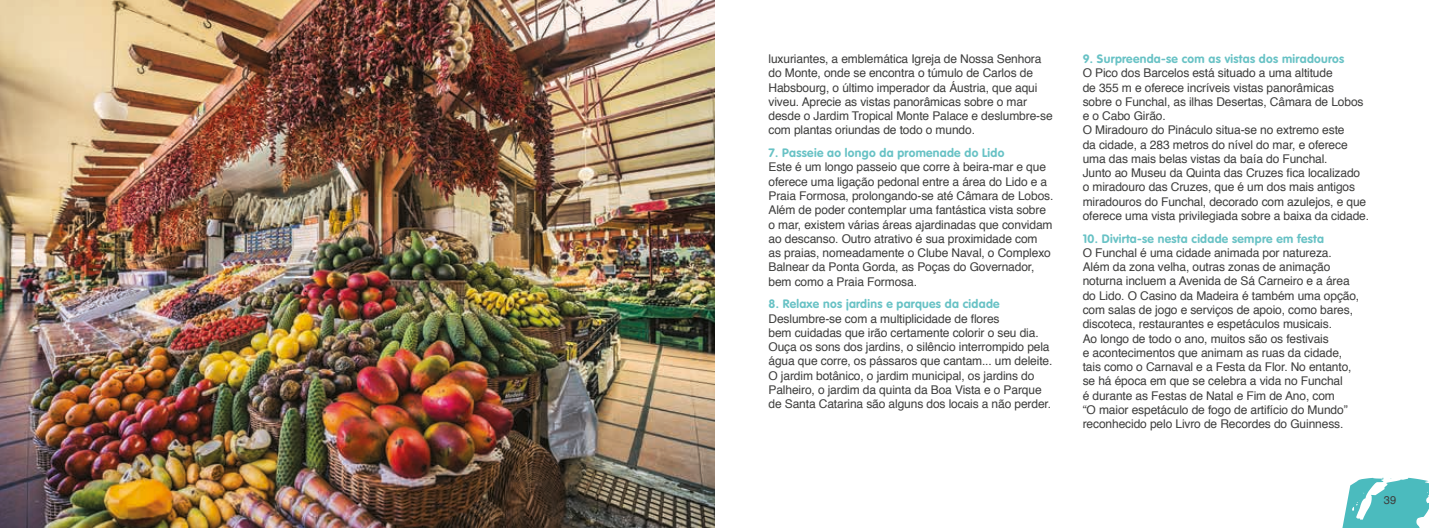
<style>
.page{position:relative;width:1429px;height:528px;background:#fff}
.page>*{position:absolute;margin:0;border:0;box-sizing:border-box;transform-origin:0 0}
.t1{font:12px/14.2px "Helvetica";letter-spacing:-.01em;color:#3d3d3c}
.t2{font:700 12px "VAG Rounded LT";letter-spacing:.025em;color:#68c2c5}
.t3{font:11.25px "Helvetica";color:#3d3d3c}
</style>
<div class="page">
<img style="left:0;top:0;width:714px;height:527px">
<p class="t1" style="left:768px;top:52px;width:286px">luxuriantes, a emblemática Igreja de Nossa Senhora do Monte, onde se encontra o túmulo de Carlos de Habsbourg, o último imperador da Áustria, que aqui viveu. Aprecie as vistas panorâmicas sobre o mar desde o Jardim Tropical Monte Palace e deslumbre-se com plantas oriundas de todo o mundo.</p>
<p class="t2" style="left:768px;top:146px;width:237px">7. Passeie ao longo da promenade do Lido</p>
<p class="t1" style="left:768px;top:160px;width:286px">Este é um longo passeio que corre à beira-mar e que oferece uma ligação pedonal entre a área do Lido e a Praia Formosa, prolongando-se até Câmara de Lobos.<br>Além de poder contemplar uma fantástica vista sobre o mar, existem várias áreas ajardinadas que convidam ao descanso. Outro atrativo é sua proximidade com<br>as praias, nomeadamente o Clube Naval, o Complexo Balnear da Ponta Gorda, as Poças do Governador, bem como a Praia Formosa.</p>
<p class="t2" style="left:768px;top:297px;width:233px">8. Relaxe nos jardins e parques da cidade</p>
<p class="t1" style="left:768px;top:311px;width:285px">Deslumbre-se com a multiplicidade de flores<br>bem cuidadas que irão certamente colorir o seu dia.<br>Ouça os sons dos jardins, o silêncio interrompido pela água que corre, os pássaros que cantam... um deleite.<br>O jardim botânico, o jardim municipal, os jardins do Palheiro, o jardim da quinta da Boa Vista e o Parque de Santa Catarina são alguns dos locais a não perder.</p>
<p class="t2" style="left:1083px;top:52px;width:263px">9. Surpreenda-se com as vistas dos miradouros</p>
<p class="t1" style="left:1083px;top:66px;width:288px">O Pico dos Barcelos está situado a uma altitude<br>de 355 m e oferece incríveis vistas panorâmicas<br>sobre o Funchal, as ilhas Desertas, Câmara de Lobos e o Cabo Girão.<br>O Miradouro do Pináculo situa-se no extremo este<br>da cidade, a 283 metros do nível do mar, e oferece uma das mais belas vistas da baía do Funchal.<br>Junto ao Museu da Quinta das Cruzes fica localizado o miradouro das Cruzes, que é um dos mais antigos miradouros do Funchal, decorado com azulejos, e que oferece uma vista privilegiada sobre a baixa da cidade.</p>
<p class="t2" style="left:1083px;top:231px;width:243px">10. Divirta-se nesta cidade sempre em festa</p>
<p class="t1" style="left:1083px;top:246px;width:278px">O Funchal é uma cidade animada por natureza.<br>Além da zona velha, outras zonas de animação noturna incluem a Avenida de Sá Carneiro e a área do Lido. O Casino da Madeira é também uma opção, com salas de jogo e serviços de apoio, como bares, discoteca, restaurantes e espetáculos musicais.<br>Ao longo de todo o ano, muitos são os festivais<br>e acontecimentos que animam as ruas da cidade, tais como o Carnaval e a Festa da Flor. No entanto, se há época em que se celebra a vida no Funchal<br>é durante as Festas de Natal e Fim de Ano, com<br>“O maior espetáculo de fogo de artifício do Mundo” reconhecido pelo Livro de Recordes do Guinness.</p>
<p class="t3" style="left:1384px;top:490px;width:14px">39</p>
</div>
